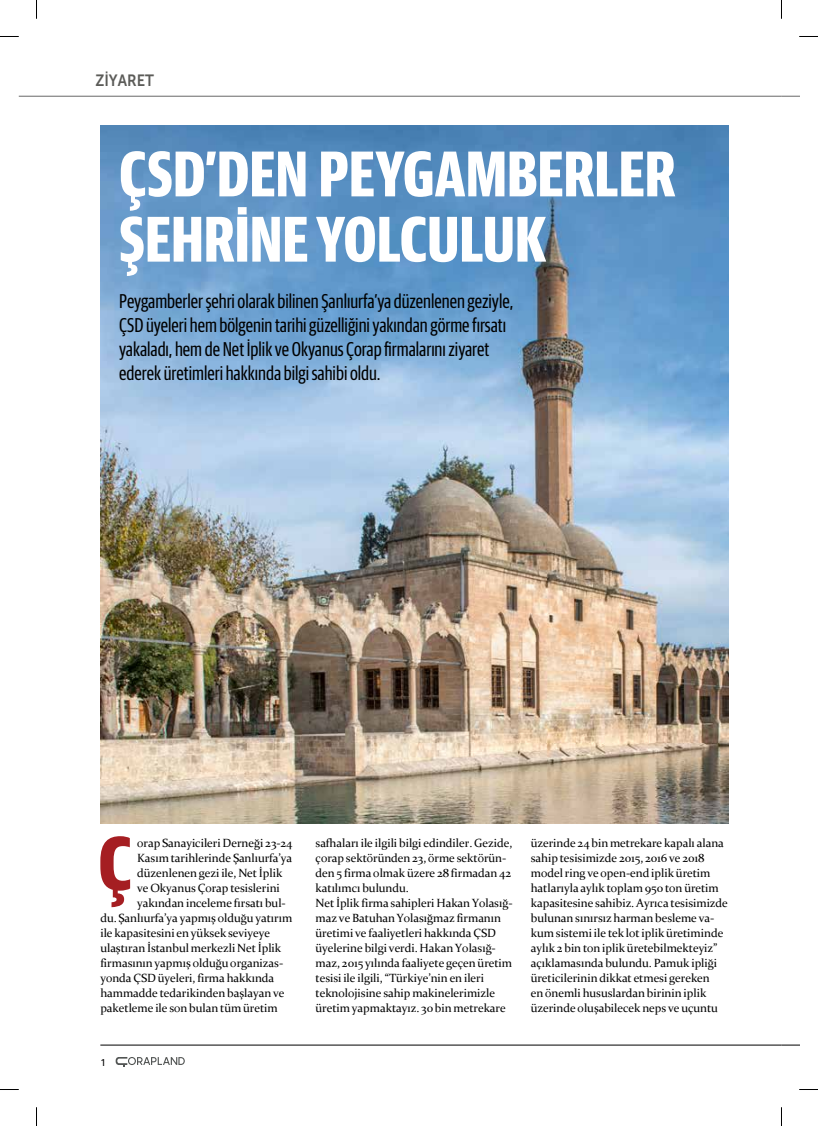
<style>
.page{position:relative;width:818px;height:1126px;background:#fff}
.page>*{position:absolute;margin:0;border:0;box-sizing:border-box;transform-origin:0 0}
.t1{font:700 64.62px/65.2px "Guardian Sans X Cond";letter-spacing:.01em;color:#fff}
.t2{font:20px/24px "Guardian Sans X Cond";color:#000}
.t3{font:16.25px "Museo Sans 700";color:#5b5b58;scale:.9 1}
.t4{font:11.88px/15px "Constantia";letter-spacing:-.005em;color:#000}
.t5{font:10px "Univers T";color:#000;scale:.94 1}
</style>
<div class="page">
<hr style="left:100px;top:1044px;width:681px;height:1px;background:#000">
<svg style="left:781px;top:1044px;width:17px;height:1px"></svg>
<hr style="left:19px;top:96px;width:762px;height:1px;background:#000">
<svg style="left:781px;top:96px;width:17px;height:1px"></svg>
<svg style="left:116px;top:1057px;width:69px;height:9px"></svg>
<img style="left:100px;top:125px;width:627px;height:698px">
<svg style="left:100px;top:836px;width:30px;height:71px"></svg>
<svg style="left:0;top:36px;width:19px;height:1px"></svg>
<svg style="left:799px;top:36px;width:18px;height:1px"></svg>
<svg style="left:0;top:1089px;width:19px;height:1px"></svg>
<svg style="left:799px;top:1089px;width:18px;height:1px"></svg>
<svg style="left:36px;top:0;width:1px;height:19px"></svg>
<svg style="left:36px;top:1107px;width:1px;height:18px"></svg>
<h3 class="t3" style="left:95px;top:71px;width:67px">ZİYARET</h3>
<h1 class="t1" style="left:119px;top:137px;width:557px">ÇSD’DEN PEYGAMBERLER<br>ŞEHRİNE YOLCULUK</h1>
<p class="t2" style="left:119px;top:288px;width:395px">Peygamberler şehri olarak bilinen Şanlıurfa’ya düzenlenen geziyle, ÇSD üyeleri hem bölgenin tarihi güzelliğini yakından görme fırsatı yakaladı, hem de Net İplik ve Okyanus Çorap firmalarını ziyaret ederek üretimleri hakkında bilgi sahibi oldu.</p>
<p class="t4" style="left:137px;top:834px;width:157px">orap Sanayicileri Derneği 23-24</p>
<p class="t4" style="left:137px;top:849px;width:156px">Kasım tarihlerinde Şanlıurfa’ya</p>
<p class="t4" style="left:137px;top:864px;width:147px">düzenlenen gezi ile, Net İplik</p>
<p class="t4" style="left:137px;top:879px;width:144px">ve Okyanus Çorap tesislerini</p>
<p class="t4" style="left:137px;top:894px;width:150px">yakından inceleme fırsatı bul-</p>
<p class="t4" style="left:100px;top:909px;width:193px">du. Şanlıurfa’ya yapmış olduğu yatırım</p>
<p class="t4" style="left:100px;top:924px;width:171px">ile kapasitesini en yüksek seviyeye</p>
<p class="t4" style="left:100px;top:939px;width:182px">ulaştıran İstanbul merkezli Net İplik</p>
<p class="t4" style="left:100px;top:954px;width:184px">firmasının yapmış olduğu organizas-</p>
<p class="t4" style="left:100px;top:969px;width:175px">yonda ÇSD üyeleri, firma hakkında</p>
<p class="t4" style="left:100px;top:984px;width:186px">hammadde tedarikinden başlayan ve</p>
<p class="t4" style="left:100px;top:999px;width:179px">paketleme ile son bulan tüm üretim</p>
<p class="t5" style="left:100px;top:1055px;width:7px">1</p>
<p class="t4" style="left:315px;top:834px;width:198px">safhaları ile ilgili bilgi edindiler. Gezide, çorap sektöründen 23, örme sektörün&shy;den 5 firma olmak üzere 28 firmadan 42 katılımcı bulundu.<br>Net İplik firma sahipleri Hakan Yolasığ&shy;maz ve Batuhan Yolasığmaz firmanın üretimi ve faaliyetleri hakkında ÇSD üyelerine bilgi verdi. Hakan Yolasığ&shy;maz, 2015 yılında faaliyete geçen üretim tesisi ile ilgili, “Türkiye’nin en ileri teknolojisine sahip makinelerimizle üretim yapmaktayız. 30 bin metrekare</p>
<p class="t4" style="left:530px;top:834px;width:198px">üzerinde 24 bin metrekare kapalı alana sahip tesisimizde 2015, 2016 ve 2018 model ring ve open-end iplik üretim hatlarıyla aylık toplam 950 ton üretim kapasitesine sahibiz. Ayrıca tesisimizde bulunan sınırsız harman besleme va&shy;kum sistemi ile tek lot iplik üretiminde aylık 2 bin ton iplik üretebilmekteyiz” açıklamasında bulundu. Pamuk ipliği üreticilerinin dikkat etmesi gereken<br>en önemli hususlardan birinin iplik üzerinde oluşabilecek neps ve uçuntu</p>
</div>
